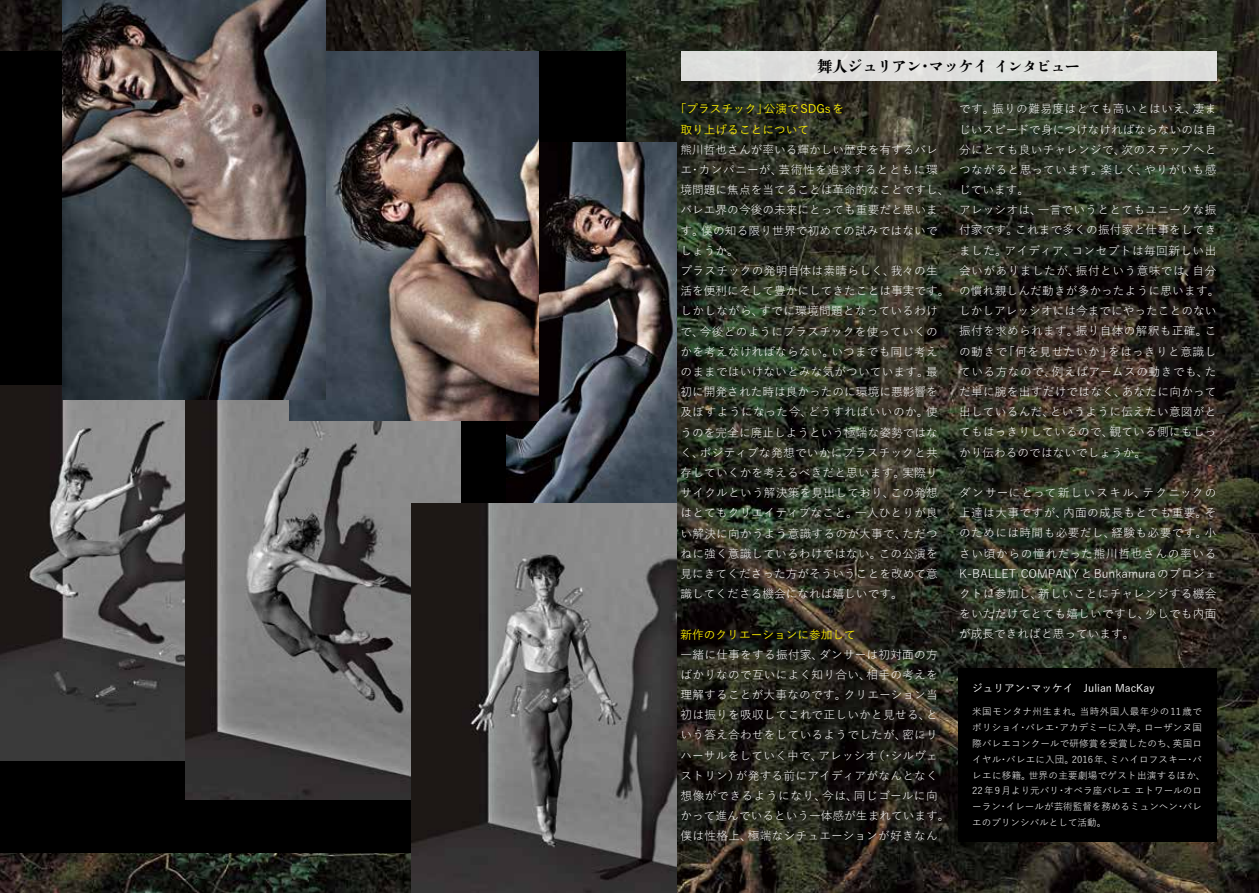
<style>
.page{position:relative;width:1259px;height:893px;background:#fff}
.page>*{position:absolute;margin:0;border:0;box-sizing:border-box;transform-origin:0 0}
.t1{font:800 15.9px "DNP Shuei N Shogo Min Std";letter-spacing:-.06em;color:#000}
.t2{font:11.7px/20.2px "Yu Go Pr 6 N";letter-spacing:.015em;color:#fff}
.t3{font:500 11.7px/20.2px "Yu Go Pr 6 N";color:#fff100}
.t4{font:500 10.65px "Yu Go Pr 6 N";color:#fff}
.t5{font:9.6px/15.9px "Yu Go Pr 6 N";letter-spacing:.015em;color:#fff}
.s1{font-size:15.15px}
</style>
<div class="page">
<img style="left:0;top:0;width:1259px;height:893px">
<div style="left:0;top:51px;width:625px;height:802px;background:#000"></div>
<img style="left:0;top:385px;width:185px;height:375px">
<img style="left:185px;top:400px;width:275px;height:399px">
<img style="left:506px;top:142px;width:170px;height:361px">
<img style="left:290px;top:51px;width:248px;height:370px">
<img style="left:62px;top:0;width:263px;height:400px">
<img style="left:412px;top:503px;width:264px;height:390px">
<div style="left:958px;top:668px;width:258px;height:174px;background:#000"></div>
<div style="left:680px;top:51px;width:536px;height:30px;background:#dedfdd"></div>
<h1 class="t1" style="left:817px;top:55px;width:264px"><span class="s1">舞人</span>ジュリアン・マッケイ <span class="s1">インタビュー</span></h1>
<p class="t3" style="left:680px;top:98px;width:165px;text-indent:-6px">「プラスチック」公演でSDGsを取り上げることについて</p>
<p class="t2" style="left:680px;top:138px;width:270px">熊川哲也さんが率いる輝かしい歴史を有するバレエ・カンパニーが、芸術性を追求するとともに環境問題に焦点を当てることは革命的なことですし、バレエ界の今後の未来にとっても重要だと思います。僕の知る限り世界で初めての試みではないでしょうか。<br>プラスチックの発明自体は素晴らしく、我々の生活を便利にそして豊かにしてきたことは事実です。しかしながら、すでに環境問題となっているわけで、今後どのようにプラスチックを使っていくのかを考えなければならない。いつまでも同じ考えのままではいけないとみな気がついています。最初に開発された時は良かったのに環境に悪影響を及ぼすようになった今、どうすればいいのか。使うのを完全に廃止しようという極端な姿勢ではなく、ポジティブな発想でいかにプラスチックと共存していくかを考えるべきだと思います。実際リサイクルという解決策を見出しており、この発想はとてもクリエイティブなこと。一人ひとりが良い解決に向かうよう意識するのが大事で、ただつねに強く意識しているわけではない。この公演を見にきてくださった方がそういうことを改めて意識してくださる機会になれば嬉しいです。</p>
<p class="t3" style="left:680px;top:623px;width:177px">新作のクリエーションに参加して</p>
<p class="t2" style="left:680px;top:643px;width:270px">一緒に仕事をする振付家、ダンサーは初対面の方ばかりなので互いによく知り合い、相手の考えを理解することが大事なのです。クリエーション当初は振りを吸収してこれで正しいかと見せる、という答え合わせをしているようでしたが、密にリハーサルをしていく中で、アレッシオ（・シルヴェストリン）が発する前にアイディアがなんとなく想像ができるようになり、今は、同じゴールに向かって進んでいるという一体感が生まれています。僕は性格上、極端なシチュエーションが好きなん</p>
<p class="t2" style="left:959px;top:97px;width:262px">です。振りの難易度はとても高いとはいえ、凄まじいスピードで身につけなければならないのは自分にとても良いチャレンジで、次のステップへとつながると思っています。楽しく、やりがいも感じています。<br>アレッシオは、一言でいうととてもユニークな振付家です。これまで多くの振付家と仕事をしてきました。アイディア、コンセプトは毎回新しい出会いがありましたが、振付という意味では、自分の慣れ親しんだ動きが多かったように思います。しかしアレッシオには今までにやったことのない振付を求められます。振り自体の解釈も正確。この動きで「何を見せたいか」をはっきりと意識している方なので、例えばアームスの動きでも、ただ単に腕を出すだけではなく、あなたに向かって出しているんだ、というように伝えたい意図がとてもはっきりしているので、観ている側にもしっかり伝わるのではないでしょうか。</p>
<p class="t2" style="left:959px;top:481px;width:259px;text-align:justify">ダンサーにとって新しいスキル、テクニックの上達は大事ですが、内面の成長もとても重要。そのためには時間も必要だし、経験も必要です。小さい頃からの憧れだった熊川哲也さんの率いるK-BALLET COMPANYとBunkamuraのプロジェクトに参加し、新しいことにチャレンジする機会をいただけてとても嬉しいですし、少しでも内面が成長できればと思っています。</p>
<p class="t4" style="left:972px;top:678px;width:184px">ジュリアン・マッケイ　Julian MacKay</p>
<p class="t5" style="left:972px;top:702px;width:235px">米国モンタナ州生まれ。当時外国人最年少の11歳でボリショイ・バレエ・アカデミーに入学。ローザンヌ国際バレエコンクールで研修賞を受賞したのち、英国ロイヤル・バレエに入団。2016年、ミハイロフスキー・バレエに移籍。世界の主要劇場でゲスト出演するほか、<br>22年9月より元パリ・オペラ座バレエ エトワールのローラン・イレールが芸術監督を務めるミュンヘン・バレエのプリンシパルとして活動。</p>
</div>
